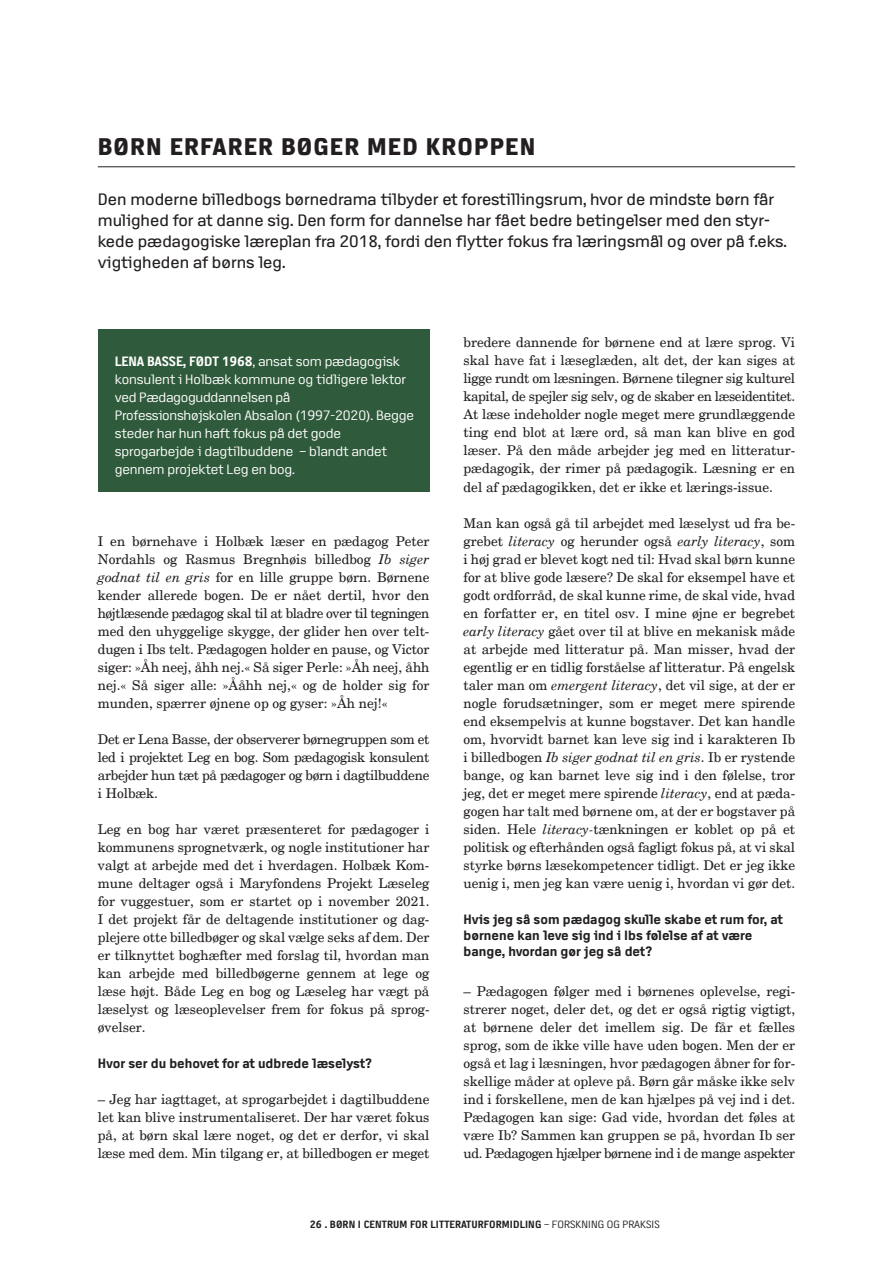
<style>
.page{position:relative;width:893px;height:1263px;background:#fff}
.page>*{position:absolute;margin:0;border:0;box-sizing:border-box;transform-origin:0 0}
.HEADER_BOLD_16_pkt{font:800 24px "Access";letter-spacing:.05em;color:#231f20}
.t1{font:16.5px/21px "Access";color:#231f20}
.P-COPY_CS_9_pkt{font:13.5px/18px "New Century Schlbk";color:#231f20;text-align:justify}
.t2{font:13.5px/18px "Access";letter-spacing:-.01em;color:#fff}
.H4-SUBHEADER_BOLD_9{font:700 13.5px/16.2px "Access";color:#231f20}
.t3{font:700 10.5px "Access";letter-spacing:.01em;color:#231f20}
.s1{font-weight:700}
.s2{font-style:italic}
.s3{font-weight:400}
</style>
<div class="page">
<div style="left:98px;top:330px;width:331px;height:162px;background:#2f5a3b"></div>
<hr style="left:98px;top:166px;width:697px;height:1px;background:#231f20">
<h2 class="HEADER_BOLD_16_pkt" style="left:98px;top:133px;width:439px">BØRN ERFARER BØGER MED KROPPEN</h2>
<p class="t1" style="left:98px;top:188px;width:691px">Den moderne billedbogs børnedrama tilbyder et forestillingsrum, hvor de mindste børn får mulighed for at danne sig. Den form for dannelse har fået bedre betingelser med den styr&shy;kede pædagogiske læreplan fra 2018, fordi den flytter fokus fra læringsmål og over på f.eks. vigtigheden af børns leg.</p>
<p class="t2" style="left:115px;top:352px;width:301px"><span class="s1">LENA BASSE, FØDT 1968</span>, ansat som pædagogisk konsulent i Holbæk kommune og tidligere lektor ved Pædagoguddannelsen på Professionshøjskolen Absalon (1997-2020). Begge steder har hun haft fokus på det gode sprogarbejde i dagtilbuddene – blandt andet gennem projektet Leg en bog.</p>
<p class="P-COPY_CS_9_pkt" style="left:98px;top:532px;width:333px">I en børnehave i Holbæk læser en pædagog Peter Nordahls og Rasmus Bregnhøis billedbog <span class="s2">Ib siger godnat til en gris</span> for en lille gruppe børn. Børnene kender allerede bogen. De er nået dertil, hvor den højtlæsende pædagog skal til at bladre over til tegningen med den uhyggelige skygge, der glider hen over telt&shy;dugen i Ibs telt. Pædagogen holder en pause, og Victor siger: »Åh neej, åhh nej.« Så siger Perle: »Åh neej, åhh nej.« Så siger alle: »Ååhh nej,« og de holder sig for munden, spærrer øjnene op og gyser: »Åh nej!«</p>
<p class="P-COPY_CS_9_pkt" style="left:98px;top:730px;width:333px">Det er Lena Basse, der observerer børnegruppen som et led i projektet Leg en bog. Som pædagogisk konsulent arbejder hun tæt på pædagoger og børn i dagtilbuddene i Holbæk.</p>
<p class="P-COPY_CS_9_pkt" style="left:98px;top:820px;width:333px">Leg en bog har været præsenteret for pædagoger i kommunens sprognetværk, og nogle institutioner har valgt at arbejde med det i hverdagen. Holbæk Kom&shy;mune deltager også i Maryfondens Projekt Læseleg for vuggestuer, som er startet op i november 2021.<br>I det projekt får de deltagende institutioner og dag&shy;plejere otte billedbøger og skal vælge seks af dem. Der er tilknyttet boghæfter med forslag til, hvordan man kan arbejde med billedbøgerne gennem at lege og læse højt. Både Leg en bog og Læseleg har vægt på læselyst og læseoplevelser frem for fokus på sprog&shy;øvelser.</p>
<h4 class="H4-SUBHEADER_BOLD_9" style="left:98px;top:1055px;width:276px">Hvor ser du behovet for at udbrede læselyst?</h4>
<p class="P-COPY_CS_9_pkt" style="left:98px;top:1090px;width:333px">– Jeg har iagttaget, at sprogarbejdet i dagtilbuddene let kan blive instrumentaliseret. Der har været fokus på, at børn skal lære noget, og det er derfor, vi skal læse med dem. Min tilgang er, at billedbogen er meget</p>
<p class="P-COPY_CS_9_pkt" style="left:463px;top:334px;width:333px">bredere dannende for børnene end at lære sprog. Vi skal have fat i læseglæden, alt det, der kan siges at ligge rundt om læsningen. Børnene tilegner sig kulturel kapital, de spejler sig selv, og de skaber en læseidentitet.<br>At læse indeholder nogle meget mere grundlæggende ting end blot at lære ord, så man kan blive en god læser. På den måde arbejder jeg med en litteratur&shy;pædagogik, der rimer på pædagogik. Læsning er en del af pædagogikken, det er ikke et lærings-issue.</p>
<p class="P-COPY_CS_9_pkt" style="left:463px;top:514px;width:333px">Man kan også gå til arbejdet med læselyst ud fra be&shy;grebet <span class="s2">literacy</span> og herunder også <span class="s2">early literacy</span>, som i høj grad er blevet kogt ned til: Hvad skal børn kunne for at blive gode læsere? De skal for eksempel have et godt ordforråd, de skal kunne rime, de skal vide, hvad en forfatter er, en titel osv. I mine øjne er begrebet <span class="s2">early literacy</span> gået over til at blive en mekanisk måde at arbejde med litteratur på. Man misser, hvad der egentlig er en tidlig forståelse af litteratur. På engelsk taler man om <span class="s2">emergent literacy</span>, det vil sige, at der er nogle forudsætninger, som er meget mere spirende end eksempelvis at kunne bogstaver. Det kan handle om, hvorvidt barnet kan leve sig ind i karakteren Ib i billedbogen <span class="s2">Ib siger godnat til en gris</span>. Ib er rystende bange, og kan barnet leve sig ind i den følelse, tror jeg, det er meget mere spirende <span class="s2">literacy</span>, end at pæda&shy;gogen har talt med børnene om, at der er bogstaver på siden. Hele <span class="s2">literacy-</span>tænkningen er koblet op på et politisk og efterhånden også fagligt fokus på, at vi skal styrke børns læsekompetencer tidligt. Det er jeg ikke uenig i, men jeg kan være uenig i, hvordan vi gør det.</p>
<h4 class="H4-SUBHEADER_BOLD_9" style="left:463px;top:911px;width:321px">Hvis jeg så som pædagog skulle skabe et rum for, at børnene kan leve sig ind i Ibs følelse af at være bange, hvordan gør jeg så det?</h4>
<p class="P-COPY_CS_9_pkt" style="left:463px;top:982px;width:333px">– Pædagogen følger med i børnenes oplevelse, regi&shy;strerer noget, deler det, og det er også rigtig vigtigt, at børnene deler det imellem sig. De får et fælles sprog, som de ikke ville have uden bogen. Men der er også et lag i læsningen, hvor pædagogen åbner for for&shy;skellige måder at opleve på. Børn går måske ikke selv ind i forskellene, men de kan hjælpes på vej ind i det.<br>Pædagogen kan sige: Gad vide, hvordan det føles at være Ib? Sammen kan gruppen se på, hvordan Ib ser ud. Pædagogen hjælper børnene ind i de mange aspekter</p>
<p class="t3" style="left:310px;top:1218px;width:351px">26 . BØRN I CENTRUM FOR LITTERATURFORMIDLING <span class="s3">– FORSKNING OG PRAKSIS</span></p>
</div>
